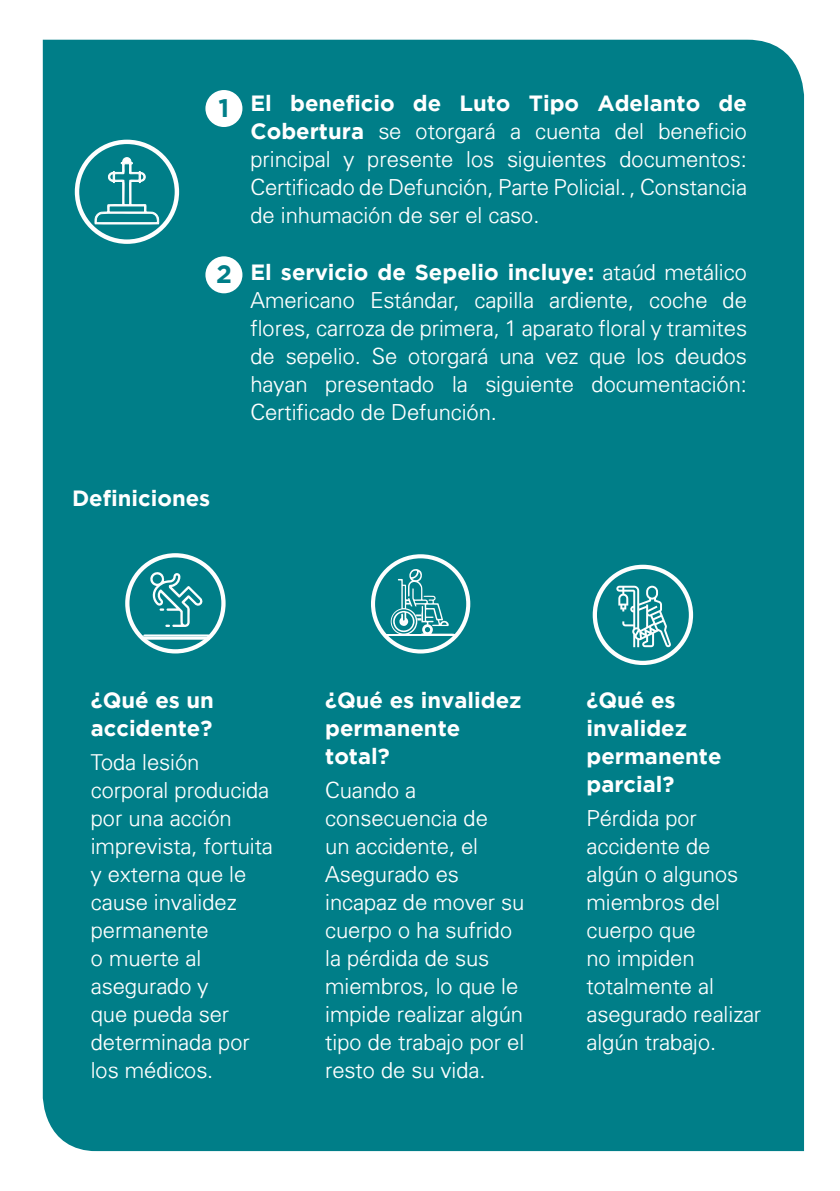
<style>
.page{position:relative;width:840px;height:1191px;background:#fff}
.page>*{position:absolute;margin:0;border:0;box-sizing:border-box;transform-origin:0 0}
.t1{font:700 25.4px "Gotham";color:#007e88}
.t2{font:300 22px/28px "Univers";color:#fff}
.t3{font:700 22px/28px "Gotham";color:#fff}
.s1{font-family:"Univers";font-weight:300}
.s2{font-family:"Gotham";font-weight:700}
</style>
<div class="page">
<div style="left:42px;top:39px;width:763px;height:1113px;background:#007e88"></div>
<svg style="left:143px;top:634px;width:66px;height:5px"></svg>
<svg style="left:150px;top:571px;width:53px;height:56px;background:#399aa2"></svg>
<div style="left:125px;top:553px;width:100px;height:100px;border:4px solid #fefefe;border-radius:50%"></div>
<svg style="left:371px;top:554px;width:99px;height:99px;background:#3699a1"></svg>
<hr style="left:385px;top:634px;width:70px;height:2px;background:#fefefe">
<svg style="left:616px;top:586px;width:54px;height:61px"></svg>
<div style="left:592px;top:565px;width:100px;height:100px;border:4px solid #fefefe;border-radius:50%"></div>
<svg style="left:94px;top:157px;width:66px;height:67px;background:#2e959d"></svg>
<div style="left:75px;top:140px;width:104px;height:104px;border:4px solid #fefefe;border-radius:50%"></div>
<div style="left:205px;top:90px;width:37px;height:37px;background:#fff;border-radius:50%"></div>
<div style="left:205px;top:256px;width:37px;height:37px;background:#fff;border-radius:50%"></div>
<p class="t3" style="left:222px;top:89px;width:525px"><span class="s1">1.</span> El beneficio de Luto Tipo Adelanto de</p>
<p class="t2" style="left:250px;top:117px;width:497px;text-align:justify"><span class="s2">Cobertura</span> se otorgará a cuenta del beneficio principal y presente los siguientes documentos:<br>Certificado de Defunción, Parte Policial. , Constancia de inhumación de ser el caso.</p>
<p class="t3" style="left:222px;top:257px;width:525px"><span class="s1">2.</span> El servicio de Sepelio incluye: <span class="s1">ataúd metálico</span></p>
<p class="t2" style="left:250px;top:285px;width:497px;text-align:justify">Americano Estándar, capilla ardiente, coche de flores, carroza de primera, 1 aparato floral y tramites de sepelio. Se otorgará una vez que los deudos hayan presentado la siguiente documentación:<br>Certificado de Defunción.</p>
<p class="t1" style="left:218px;top:93px;width:12px">1</p>
<p class="t1" style="left:216px;top:260px;width:17px">2</p>
<p class="t3" style="left:72px;top:483px;width:140px">Definiciones</p>
<p class="t3" style="left:91px;top:686px;width:125px">¿Qué es un accidente?</p>
<p class="t2" style="left:91px;top:747px;width:183px">Toda lesión corporal producida por una acción imprevista, fortuita y externa que le cause invalidez permanente<br>o muerte al asegurado y<br>que pueda ser determinada por los médicos.</p>
<p class="t3" style="left:325px;top:686px;width:198px">¿Qué es invalidez permanente total?</p>
<p class="t2" style="left:325px;top:775px;width:200px">Cuando a consecuencia de<br>un accidente, el<br>Asegurado es incapaz de mover su cuerpo o ha sufrido la pérdida de sus miembros, lo que le impide realizar algún tipo de trabajo por el resto de su vida.</p>
<p class="t3" style="left:586px;top:686px;width:136px">¿Qué es invalidez permanente parcial?</p>
<p class="t2" style="left:586px;top:803px;width:176px">Pérdida por accidente de algún o algunos miembros del cuerpo que<br>no impiden totalmente al asegurado realizar algún trabajo.</p>
</div>
